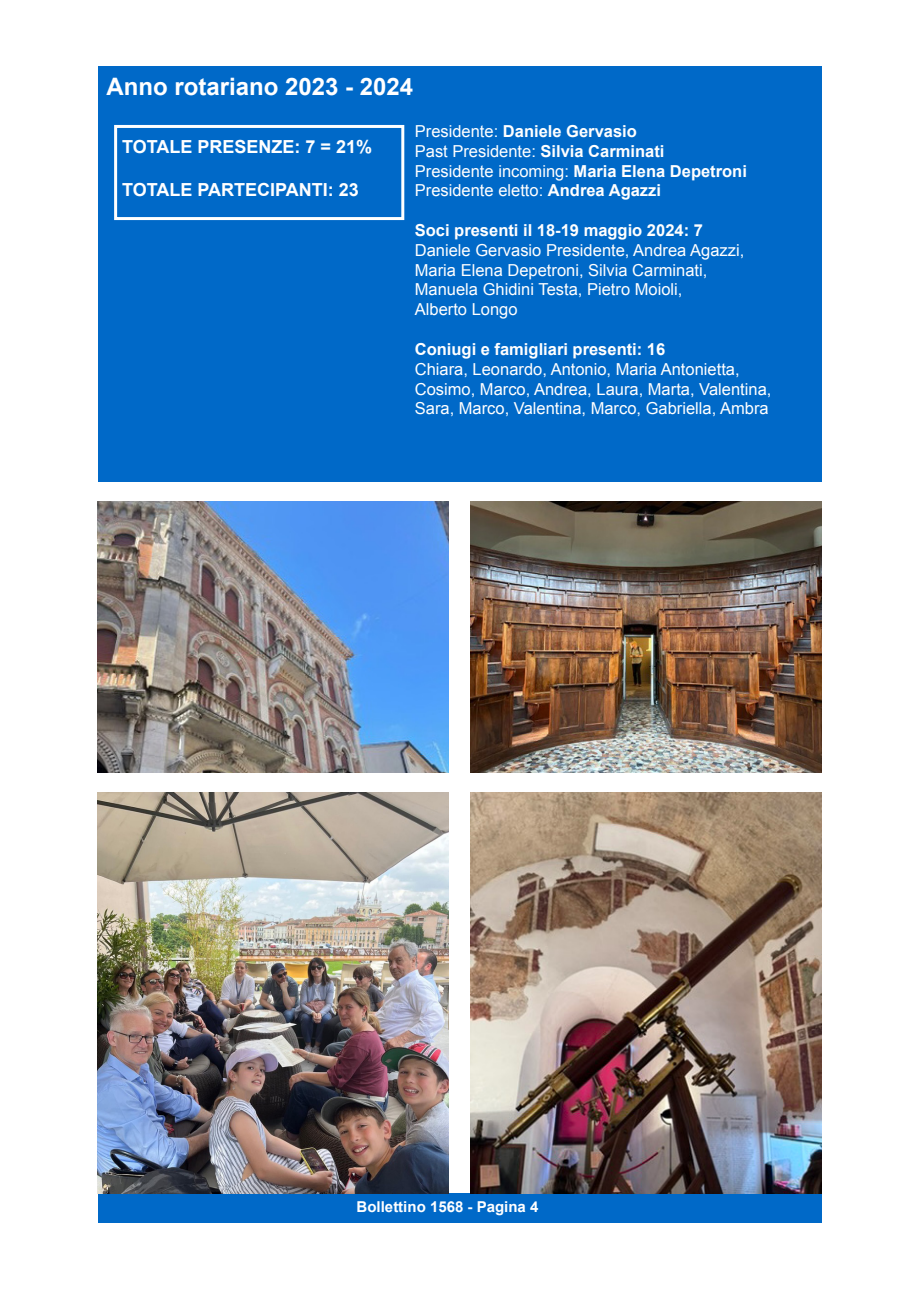
<style>
.page{position:relative;width:919px;height:1289px;background:#fff}
.page>*{position:absolute;margin:0;border:0;box-sizing:border-box;transform-origin:0 0}
.t1{font:700 24px "Arial";color:#fff}
.t2{font:700 18px "Arial";color:#fff}
.t3{font:16.5px/19.8px "Arial";color:#fff}
.t4{font:700 16.5px "Arial";color:#fff}
.t5{font:700 15px "Arial";color:#fff}
.s1{font-weight:400}
.s2{font-weight:700}
</style>
<div class="page">
<div style="left:98px;top:1193px;width:723px;height:29px;background:#0069c8"></div>
<div style="left:98px;top:66px;width:723px;height:415px;background:#0069c8"></div>
<div style="left:114px;top:125px;width:290px;height:95px;border:3px solid #fff"></div>
<img style="left:98px;top:502px;width:351px;height:270px">
<img style="left:470px;top:502px;width:351px;height:270px">
<img style="left:98px;top:792px;width:351px;height:401px">
<img style="left:470px;top:792px;width:351px;height:401px">
<p class="t1" style="left:106px;top:71px;width:308px">Anno rotariano 2023 - 2024</p>
<p class="t2" style="left:122px;top:135px;width:251px">TOTALE PRESENZE: 7 = 21%</p>
<p class="t2" style="left:122px;top:178px;width:238px">TOTALE PARTECIPANTI: 23</p>
<p class="t4" style="left:415px;top:120px;width:223px"><span class="s1">Presidente:</span> Daniele Gervasio</p>
<p class="t3" style="left:415px;top:141px;width:251px">Past Presidente: <span class="s2">Silvia Carminati</span></p>
<p class="t3" style="left:415px;top:161px;width:333px">Presidente incoming: <span class="s2">Maria Elena Depetroni</span></p>
<p class="t3" style="left:415px;top:181px;width:248px">Presidente eletto: <span class="s2">Andrea Agazzi</span></p>
<p class="t4" style="left:415px;top:219px;width:289px">Soci presenti il 18-19 maggio 2024: 7</p>
<p class="t3" style="left:415px;top:240px;width:331px">Daniele Gervasio Presidente, Andrea Agazzi,</p>
<p class="t3" style="left:415px;top:260px;width:294px">Maria Elena Depetroni, Silvia Carminati,</p>
<p class="t3" style="left:415px;top:280px;width:269px">Manuela Ghidini Testa, Pietro Moioli,</p>
<p class="t3" style="left:415px;top:300px;width:104px">Alberto Longo</p>
<p class="t4" style="left:415px;top:338px;width:252px">Coniugi e famigliari presenti: 16</p>
<p class="t3" style="left:415px;top:359px;width:358px">Chiara, Leonardo, Antonio, Maria Antonietta,<br>Cosimo, Marco, Andrea, Laura, Marta, Valentina,<br>Sara, Marco, Valentina, Marco, Gabriella, Ambra</p>
<p class="t5" style="left:356px;top:1197px;width:183px">Bollettino 1568 - Pagina 4</p>
</div>
